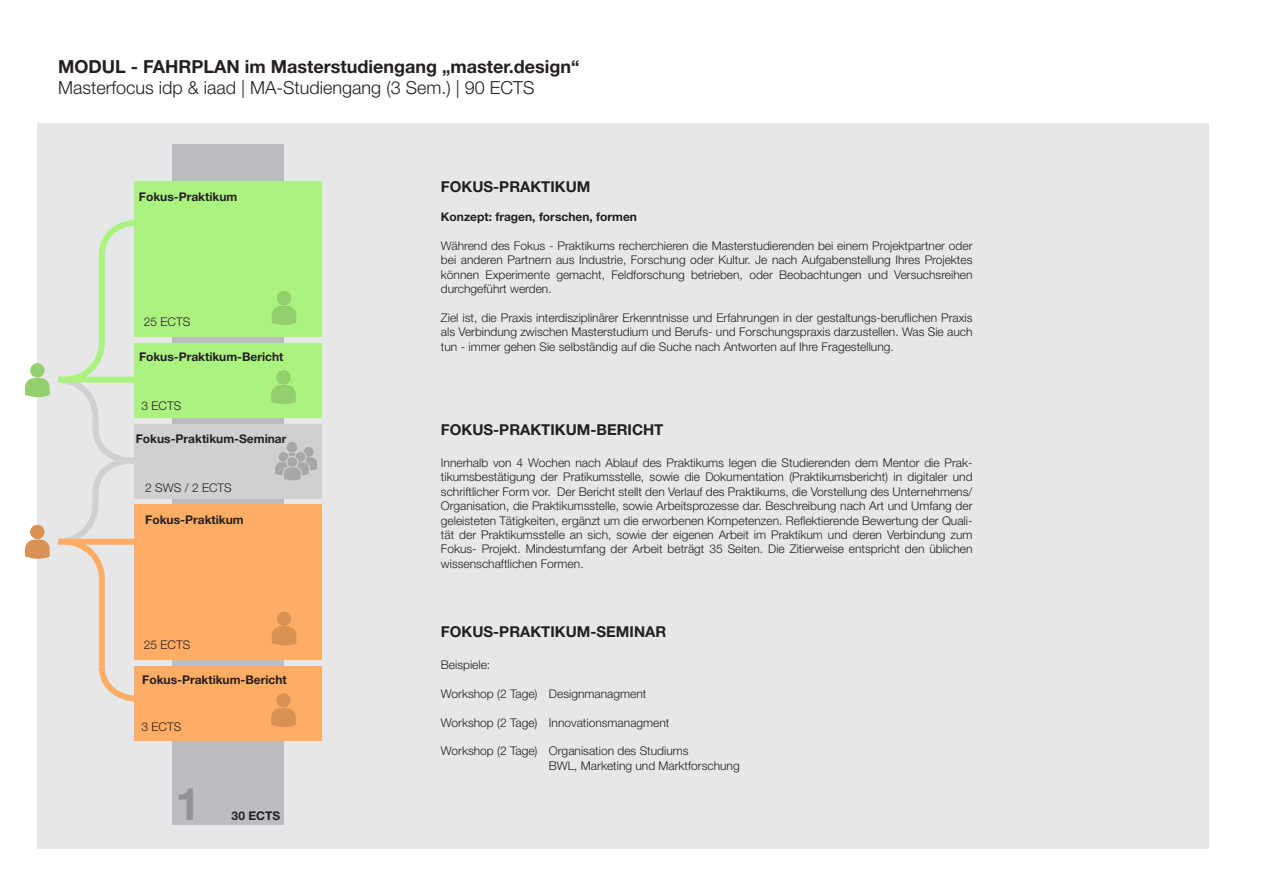
<style>
.page{position:relative;width:1263px;height:893px;background:#fff}
.page>*{position:absolute;margin:0;border:0;box-sizing:border-box;transform-origin:0 0}
.t1{font:700 45px "Helvetica Neue LT Std";color:#919396}
.t2{font:700 18px "Helvetica Neue LT Std";color:#231f20}
.t3{font:300 18px "Helvetica Neue LT Std";color:#231f20}
.t4{font:700 15px "Helvetica Neue LT Std";color:#231f20}
.t5{font:300 12px/14.4px "Helvetica Neue LT Std";color:#231f20;text-align:justify}
.t6{font:700 12px "Helvetica Neue LT Std";color:#231f20}
</style>
<div class="page">
<div style="left:37px;top:123px;width:1172px;height:726px;background:#e6e7e9"></div>
<div style="left:173px;top:144px;width:111px;height:680px;background:#bcbdc0"></div>
<div style="left:135px;top:424px;width:187px;height:74px;background:#cfd0d2"></div>
<div style="left:135px;top:182px;width:187px;height:155px;background:#acf27f"></div>
<div style="left:135px;top:505px;width:187px;height:155px;background:#ffac65"></div>
<div style="left:135px;top:343px;width:187px;height:75px;background:#acf27f"></div>
<div style="left:135px;top:666px;width:187px;height:75px;background:#ffac65"></div>
<img style="left:276px;top:442px;width:40px;height:39px">
<svg style="left:272px;top:626px;width:24px;height:19px"></svg>
<div style="left:277px;top:611px;width:14px;height:15px;background:#d99256;border-radius:50%"></div>
<svg style="left:271px;top:708px;width:25px;height:19px"></svg>
<div style="left:276px;top:693px;width:15px;height:15px;background:#d99256;border-radius:50%"></div>
<svg style="left:25px;top:216px;width:204px;height:489px"></svg>
<div style="left:30px;top:363px;width:15px;height:15px;background:#93cf6c;border-radius:50%"></div>
<svg style="left:271px;top:385px;width:25px;height:19px"></svg>
<div style="left:276px;top:370px;width:15px;height:15px;background:#93cf6c;border-radius:50%"></div>
<svg style="left:272px;top:306px;width:24px;height:19px"></svg>
<div style="left:277px;top:291px;width:14px;height:14px;background:#93cf6c;border-radius:50%"></div>
<p class="t2" style="left:58px;top:55px;width:523px">MODUL - FAHRPLAN im Masterstudiengang „master.design“</p>
<p class="t3" style="left:58px;top:77px;width:478px">Masterfocus idp &amp; iaad | MA-Studiengang (3 Sem.) | 90 ECTS</p>
<p class="t6" style="left:139px;top:189px;width:100px">Fokus-Praktikum</p>
<p class="t5" style="left:144px;top:314px;width:48px">25 ECTS</p>
<p class="t6" style="left:139px;top:349px;width:146px">Fokus-Praktikum-Bericht</p>
<p class="t5" style="left:141px;top:399px;width:41px">3 ECTS</p>
<p class="t6" style="left:136px;top:431px;width:152px">Fokus-Praktikum-Seminar</p>
<p class="t5" style="left:145px;top:480px;width:88px">2 SWS / 2 ECTS</p>
<p class="t6" style="left:145px;top:512px;width:100px">Fokus-Praktikum</p>
<p class="t5" style="left:144px;top:637px;width:48px">25 ECTS</p>
<p class="t6" style="left:142px;top:672px;width:146px">Fokus-Praktikum-Bericht</p>
<p class="t5" style="left:141px;top:720px;width:41px">3 ECTS</p>
<p class="t1" style="left:176px;top:776px;width:27px">1</p>
<p class="t6" style="left:232px;top:808px;width:50px">30 ECTS</p>
<p class="t4" style="left:441px;top:178px;width:151px">FOKUS-PRAKTIKUM</p>
<p class="t6" style="left:441px;top:209px;width:198px">Konzept: fragen, forschen, formen</p>
<p class="t5" style="left:441px;top:238px;width:533px">Während des Fokus - Praktikums recherchieren die Masterstudierenden bei einem Projektpartner oder bei anderen Partnern aus Industrie, Forschung oder Kultur. Je nach Aufgabenstellung Ihres Projektes können Experimente gemacht, Feldforschung betrieben, oder Beobachtungen und Versuchsreihen durchgeführt werden.</p>
<p class="t5" style="left:441px;top:310px;width:533px">Ziel ist, die Praxis interdisziplinärer Erkenntnisse und Erfahrungen in der gestaltungs-beruflichen Praxis als Verbindung zwischen Masterstudium und Berufs- und Forschungspraxis darzustellen. Was Sie auch tun - immer gehen Sie selbständig auf die Suche nach Antworten auf Ihre Fragestellung.</p>
<p class="t4" style="left:441px;top:420px;width:224px">FOKUS-PRAKTIKUM-BERICHT</p>
<p class="t5" style="left:441px;top:455px;width:533px">Innerhalb von 4 Wochen nach Ablauf des Praktikums legen die Studierenden dem Mentor die Prak&shy;tikumsbestätigung der Pratikumsstelle, sowie die Dokumentation (Praktikumsbericht) in digitaler und schriftlicher Form vor. Der Bericht stellt den Verlauf des Praktikums, die Vorstellung des Unternehmens/ Organisation, die Praktikumsstelle, sowie Arbeitsprozesse dar. Beschreibung nach Art und Umfang der geleisteten Tätigkeiten, ergänzt um die erworbenen Kompetenzen. Reflektierende Bewertung der Quali&shy;tät der Praktikumsstelle an sich, sowie der eigenen Arbeit im Praktikum und deren Verbindung zum Fokus- Projekt. Mindestumfang der Arbeit beträgt 35 Seiten. Die Zitierweise entspricht den üblichen wissenschaftlichen Formen.</p>
<p class="t4" style="left:441px;top:622px;width:227px">FOKUS-PRAKTIKUM-SEMINAR</p>
<p class="t5" style="left:441px;top:657px;width:51px">Beispiele:</p>
<p class="t5" style="left:441px;top:686px;width:207px">Workshop (2 Tage) Designmanagment</p>
<p class="t5" style="left:441px;top:715px;width:230px">Workshop (2 Tage) Innovationsmanagment</p>
<p class="t5" style="left:441px;top:744px;width:249px">Workshop (2 Tage) Organisation des Studiums</p>
<p class="t5" style="left:549px;top:758px;width:192px">BWL, Marketing und Marktforschung</p>
</div>
